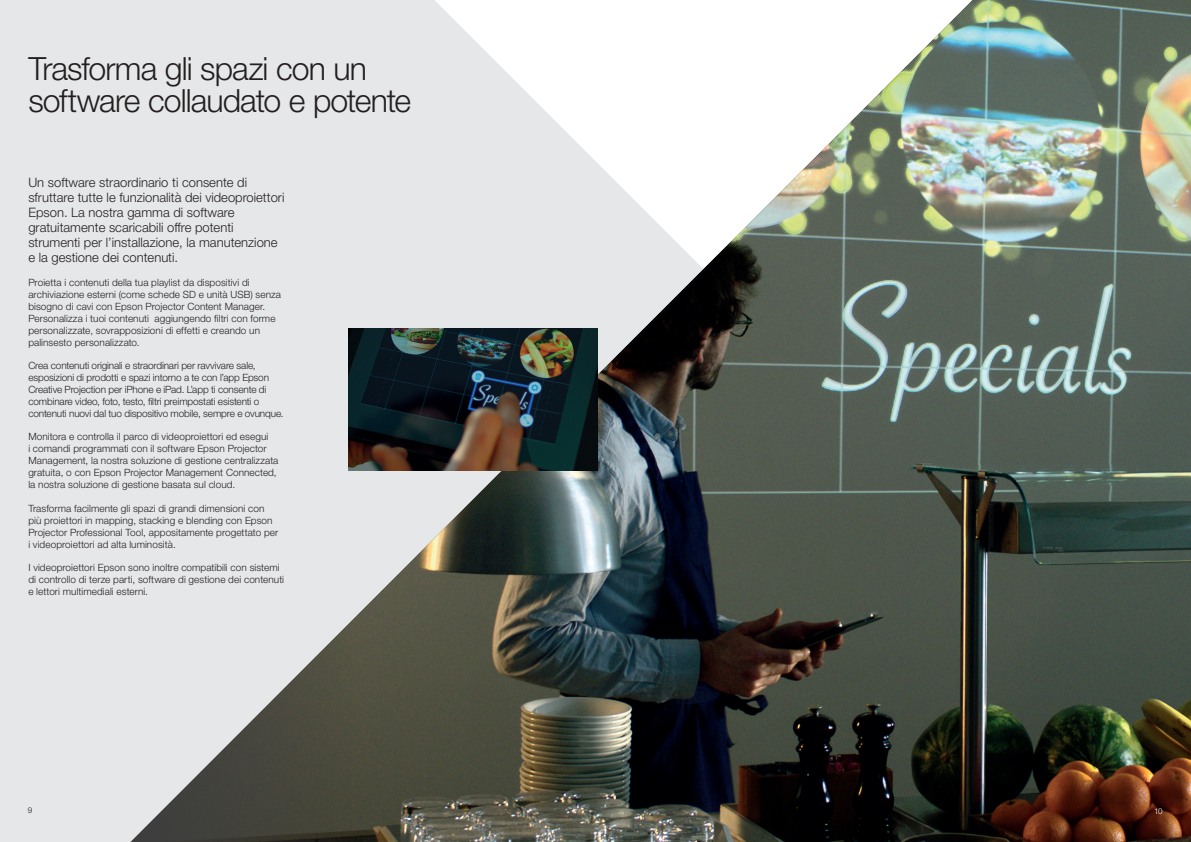
<style>
.page{position:relative;width:1191px;height:842px;background:#fff}
.page>*{position:absolute;margin:0;border:0;box-sizing:border-box;transform-origin:0 0}
.Page_title{font:300 32px/32px "Helvetica Neue LT Pro";letter-spacing:-.03em;color:#231f20}
.intro_copy{font:300 13px/15px "Helvetica Neue LT Pro";color:#231f20}
.Body__enlarged_for_translations{font:300 10px/12px "Helvetica Neue LT Pro";letter-spacing:.005em;color:#231f20}
.Body__enlarged_for_translations-2{font:300 10px/12px "Helvetica Neue LT Pro";letter-spacing:-.015em;color:#231f20}
.Body__enlarged_for_translations-3{font:300 8px "Helvetica Neue LT Pro";color:#fff}
.Body__enlarged_for_translations-4{font:300 8px "Helvetica Neue LT Pro";color:#231f20}
</style>
<div class="page">
<div style="left:0;top:0;width:130px;height:842px;background:#e6e7e9"></div>
<img style="left:133px;top:0;width:1058px;height:842px">
<img style="left:348px;top:329px;width:249px;height:141px">
<p class="Page_title" style="left:28px;top:51px;width:384px">Trasforma gli spazi con un software collaudato e potente</p>
<p class="intro_copy" style="left:28px;top:175px;width:257px">Un software straordinario ti consente di sfruttare tutte le funzionalità dei videoproiettori Epson. La nostra gamma di software gratuitamente scaricabili offre potenti strumenti per l’installazione, la manutenzione e la gestione dei contenuti.</p>
<p class="Body__enlarged_for_translations" style="left:28px;top:276px;width:254px">Proietta i contenuti della tua playlist da dispositivi di archiviazione esterni (come schede SD e unità USB) senza bisogno di cavi con Epson Projector Content Manager.<br>Personalizza i tuoi contenuti aggiungendo filtri con forme personalizzate, sovrapposizioni di effetti e creando un palinsesto personalizzato.</p>
<p class="Body__enlarged_for_translations-2" style="left:28px;top:359px;width:257px">Crea contenuti originali e straordinari per ravvivare sale, esposizioni di prodotti e spazi intorno a te con l’app Epson Creative Projection per iPhone e iPad. L’app ti consente di combinare video, foto, testo, filtri preimpostati esistenti o contenuti nuovi dal tuo dispositivo mobile, sempre e ovunque.</p>
<p class="Body__enlarged_for_translations" style="left:28px;top:431px;width:252px">Monitora e controlla il parco di videoproiettori ed esegui<br>i comandi programmati con il software Epson Projector Management, la nostra soluzione di gestione centralizzata gratuita, o con Epson Projector Management Connected, la nostra soluzione di gestione basata sul cloud.</p>
<p class="Body__enlarged_for_translations" style="left:28px;top:502px;width:251px">Trasforma facilmente gli spazi di grandi dimensioni con più proiettori in mapping, stacking e blending con Epson Projector Professional Tool, appositamente progettato per i videoproiettori ad alta luminosità.</p>
<p class="Body__enlarged_for_translations" style="left:28px;top:561px;width:257px">I videoproiettori Epson sono inoltre compatibili con sistemi di controllo di terze parti, software di gestione dei contenuti e lettori multimediali esterni.</p>
<p class="Body__enlarged_for_translations-4" style="left:28px;top:806px;width:6px">9</p>
<p class="Body__enlarged_for_translations-3" style="left:1154px;top:806px;width:10px">10</p>
</div>
